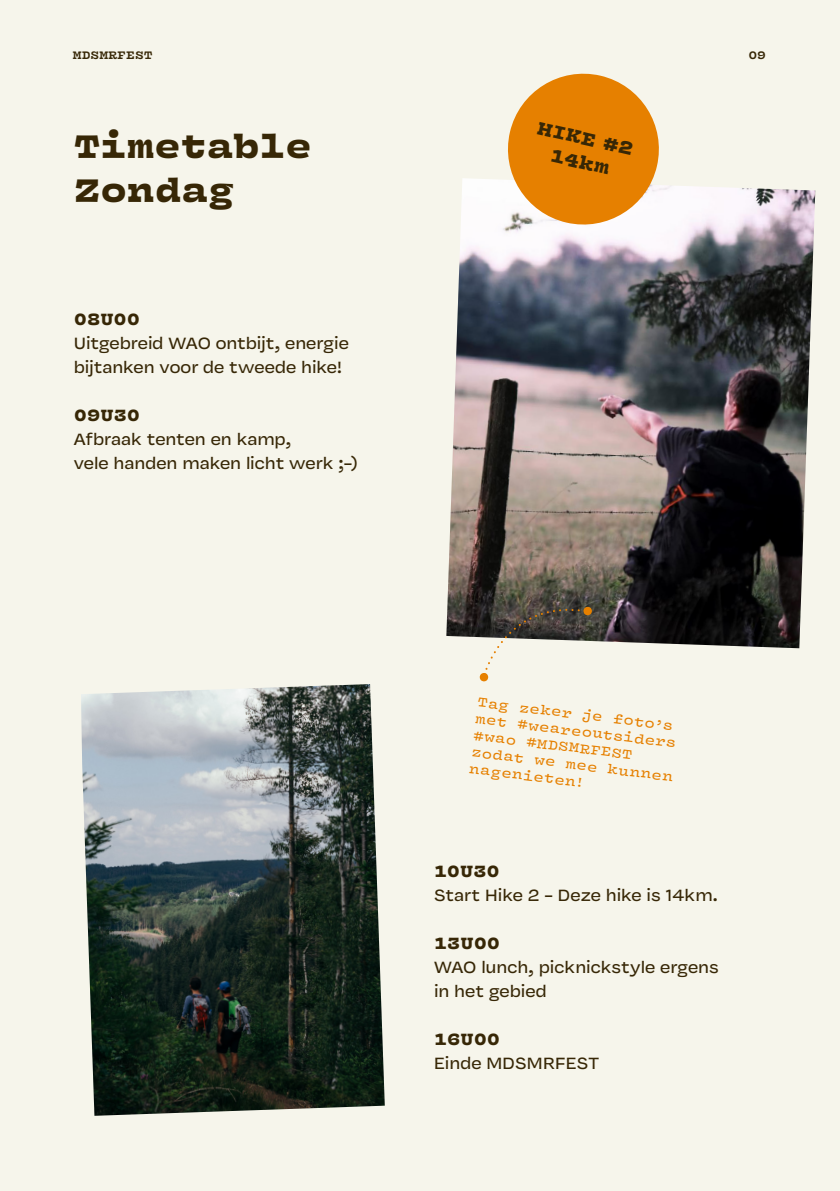
<style>
.page{position:relative;width:840px;height:1191px;background:#fff}
.page>*{position:absolute;margin:0;border:0;box-sizing:border-box;transform-origin:0 0}
.t1{font:900 36px/43.2px "Vulf Mono";letter-spacing:-.005em;color:#372706}
.t2{font:900 20px/24px "Vulf Mono";color:#372706;text-align:center}
.t3{font:18px/24px "Vulf Sans";letter-spacing:-.005em;color:#372706}
.t4{font:900 18px "Vulf Mono";letter-spacing:-.005em;color:#372706}
.t5{font:14px/16.8px "Vulf Mono";color:#e68000}
.t6{font:700 12px "Vulf Mono";color:#372706}
</style>
<div class="page">
<div style="left:0;top:0;width:839px;height:1191px;background:#f6f5eb"></div>
<img style="left:446px;top:178px;width:368px;height:470px">
<img style="left:81px;top:684px;width:303px;height:431px">
<svg style="left:500px;top:73px;width:166px;height:159px"></svg>
<svg style="left:479px;top:602px;width:113px;height:80px"></svg>
<p class="t6" style="left:73px;top:46px;width:81px">MDSMRFEST</p>
<p class="t6" style="left:748px;top:46px;width:19px">09</p>
<h1 class="t1" style="left:74px;top:122px;width:239px">Timetable<br>Zondag</h1>
<p class="t4" style="left:74px;top:304px;width:68px">08U00</p>
<p class="t3" style="left:74px;top:330px;width:276px">Uitgebreid WAO ontbijt, energie bijtanken voor de tweede hike!</p>
<p class="t4" style="left:74px;top:400px;width:68px">09U30</p>
<p class="t3" style="left:74px;top:426px;width:285px">Afbraak tenten en kamp,<br>vele handen maken licht werk ;-)</p>
<p class="t2" style="left:541px;top:114px;width:99px;rotate:13deg">HIKE #2<br>14km</p>
<p class="t5" style="left:478px;top:692px;width:204px;rotate:7deg">Tag zeker je foto’s met #weareoutsiders #wao #MDSMRFEST zodat we mee kunnen nagenieten!</p>
<p class="t4" style="left:434px;top:856px;width:67px">10U30</p>
<p class="t3" style="left:434px;top:883px;width:285px">Start Hike 2 - Deze hike is 14km.</p>
<p class="t4" style="left:434px;top:928px;width:68px">13U00</p>
<p class="t3" style="left:434px;top:955px;width:286px">WAO lunch, picknickstyle ergens in het gebied</p>
<p class="t4" style="left:434px;top:1024px;width:68px">16U00</p>
<p class="t3" style="left:434px;top:1051px;width:166px">Einde MDSMRFEST</p>
</div>
